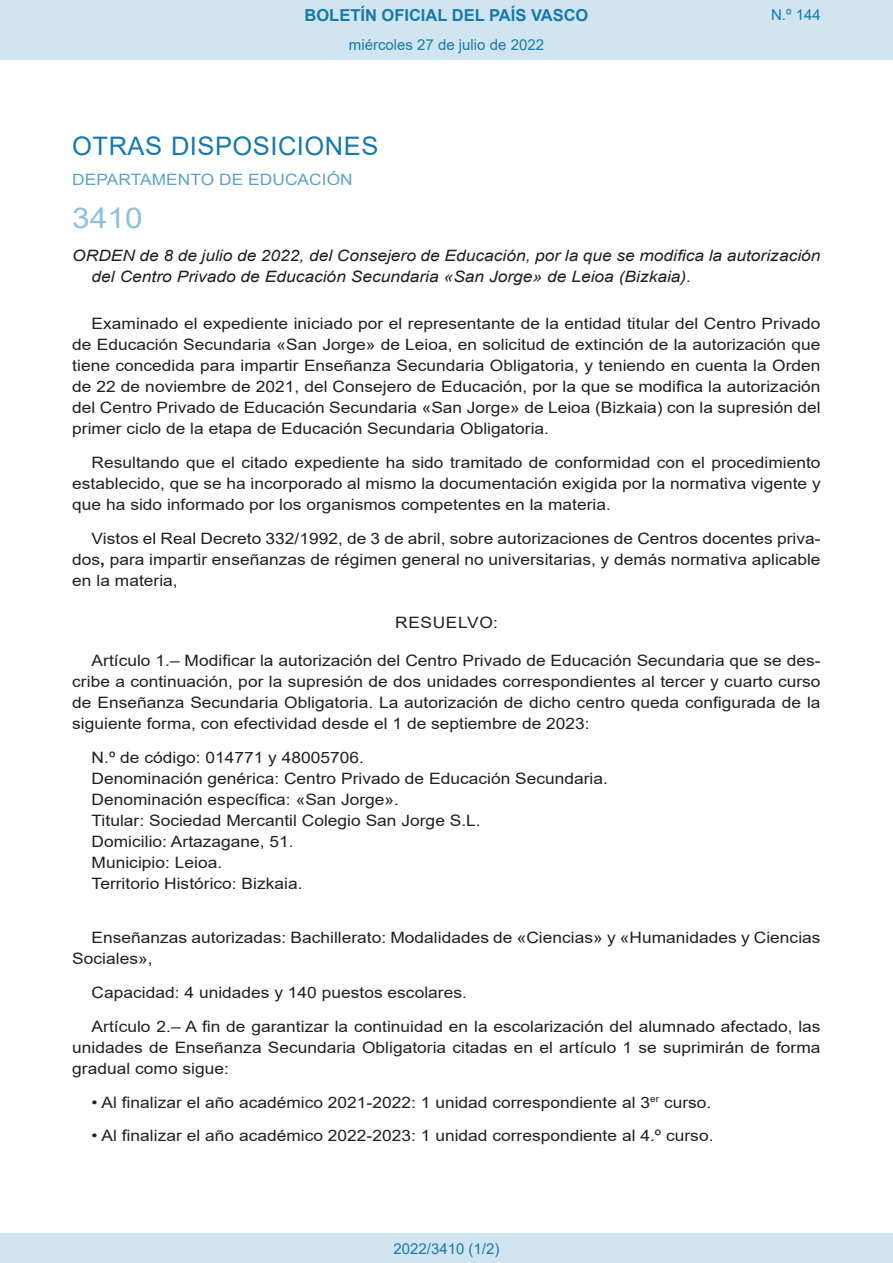
<style>
.page{position:relative;width:893px;height:1263px;background:#fff}
.page>*{position:absolute;margin:0;border:0;box-sizing:border-box;transform-origin:0 0}
.BOPVOrden{font:28.5px "Arial";color:#90c0db;scale:1.11 1}
.BOPVSeccion{font:25.5px "Arial";letter-spacing:.02em;color:#1879ad}
.t1{font:700 16.5px "Arial";color:#1879ad}
.BOPVDetalle{font:15.6px/21px "Arial";color:#231f20;text-align:justify;scale:1.11 1}
.BOPVLista{font:15.6px "Arial";color:#231f20;scale:1.11 1}
.BOPVTitulo{font:italic 15.6px/21px "Arial";color:#231f20;scale:1.11 1}
.BOPVOrganismo{font:15.6px "Arial";letter-spacing:.005em;color:#5ea4ca;scale:1.11 1}
.BOPVClave{font:15.6px "Arial";letter-spacing:.035em;color:#231f20;scale:1.11 1}
.Paginacion_Centro{font:15px "Arial";color:#1879ad}
.s1{font-weight:700}
</style>
<div class="page">
<div style="left:0;top:0;width:893px;height:60px;background:#d0e5f0"></div>
<div style="left:0;top:1233px;width:893px;height:30px;background:#d0e5f0"></div>
<p class="t1" style="left:305px;top:3px;width:285px">BOLETÍN OFICIAL DEL PAÍS VASCO</p>
<p class="Paginacion_Centro" style="left:349px;top:35px;width:197px">miércoles 27 de julio de 2022</p>
<p class="Paginacion_Centro" style="left:771px;top:5px;width:51px">N.º 144</p>
<p class="BOPVSeccion" style="left:72px;top:128px;width:308px">OTRAS DISPOSICIONES</p>
<p class="BOPVOrganismo" style="left:72px;top:169px;width:254px">DEPARTAMENTO DE EDUCACIÓN</p>
<p class="BOPVOrden" style="left:72px;top:198px;width:65px">3410</p>
<p class="BOPVTitulo" style="left:92px;top:246px;width:658px;text-indent:-19px">ORDEN de 8 de julio de 2022, del Consejero de Educación, por la que se modifica la autorización del Centro Privado de Educación Secundaria «San Jorge» de Leioa (Bizkaia).</p>
<p class="BOPVDetalle" style="left:72px;top:313px;width:676px;text-indent:19px">Examinado el expediente iniciado por el representante de la entidad titular del Centro Privado de Educación Secundaria «San Jorge» de Leioa, en solicitud de extinción de la autorización que tiene concedida para impartir Enseñanza Secundaria Obligatoria, y teniendo en cuenta la Orden de 22 de noviembre de 2021, del Consejero de Educación, por la que se modifica la autorización del Centro Privado de Educación Secundaria «San Jorge» de Leioa (Bizkaia) con la supresión del primer ciclo de la etapa de Educación Secundaria Obligatoria.</p>
<p class="BOPVDetalle" style="left:72px;top:452px;width:676px;text-indent:19px">Resultando que el citado expediente ha sido tramitado de conformidad con el procedimiento establecido, que se ha incorporado al mismo la documentación exigida por la normativa vigente y que ha sido informado por los organismos competentes en la materia.</p>
<p class="BOPVDetalle" style="left:72px;top:527px;width:676px;text-indent:19px">Vistos el Real Decreto 332/1992, de 3 de abril, sobre autorizaciones de Centros docentes priva&shy;dos<span class="s1">,</span> para impartir enseñanzas de régimen general no universitarias, y demás normativa aplicable en la materia,</p>
<p class="BOPVClave" style="left:395px;top:612px;width:94px">RESUELVO:</p>
<p class="BOPVDetalle" style="left:72px;top:650px;width:676px;text-indent:19px">Artículo 1.– Modificar la autorización del Centro Privado de Educación Secundaria que se des&shy;cribe a continuación, por la supresión de dos unidades correspondientes al tercer y cuarto curso de Enseñanza Secundaria Obligatoria. La autorización de dicho centro queda configurada de la siguiente forma, con efectividad desde el 1 de septiembre de 2023:</p>
<p class="BOPVLista" style="left:92px;top:746px;width:247px">N.º de código: 014771 y 48005706.</p>
<p class="BOPVLista" style="left:92px;top:767px;width:467px">Denominación genérica: Centro Privado de Educación Secundaria.</p>
<p class="BOPVLista" style="left:92px;top:788px;width:278px">Denominación específica: «San Jorge».</p>
<p class="BOPVLista" style="left:92px;top:809px;width:352px">Titular: Sociedad Mercantil Colegio San Jorge S.L.</p>
<p class="BOPVLista" style="left:92px;top:830px;width:184px">Domicilio: Artazagane, 51.</p>
<p class="BOPVLista" style="left:92px;top:851px;width:119px">Municipio: Leioa.</p>
<p class="BOPVLista" style="left:92px;top:872px;width:191px">Territorio Histórico: Bizkaia.</p>
<p class="BOPVDetalle" style="left:72px;top:927px;width:676px;text-indent:19px">Enseñanzas autorizadas: Bachillerato: Modalidades de «Ciencias» y «Humanidades y Ciencias<br>Sociales»,</p>
<p class="BOPVDetalle" style="left:92px;top:982px;width:340px">Capacidad: 4 unidades y 140 puestos escolares.</p>
<p class="BOPVDetalle" style="left:72px;top:1016px;width:676px;text-indent:19px">Artículo 2.– A fin de garantizar la continuidad en la escolarización del alumnado afectado, las unidades de Enseñanza Secundaria Obligatoria citadas en el artículo 1 se suprimirán de forma gradual como sigue:</p>
<p class="BOPVDetalle" style="left:92px;top:1091px;width:560px">• Al finalizar el año académico 2021-2022: 1 unidad correspondiente al 3<sup>er</sup> curso.</p>
<p class="BOPVDetalle" style="left:92px;top:1125px;width:562px">• Al finalizar el año académico 2022-2023: 1 unidad correspondiente al 4.º curso.</p>
<p class="Paginacion_Centro" style="left:393px;top:1238px;width:107px">2022/3410 (1/2)</p>
</div>
